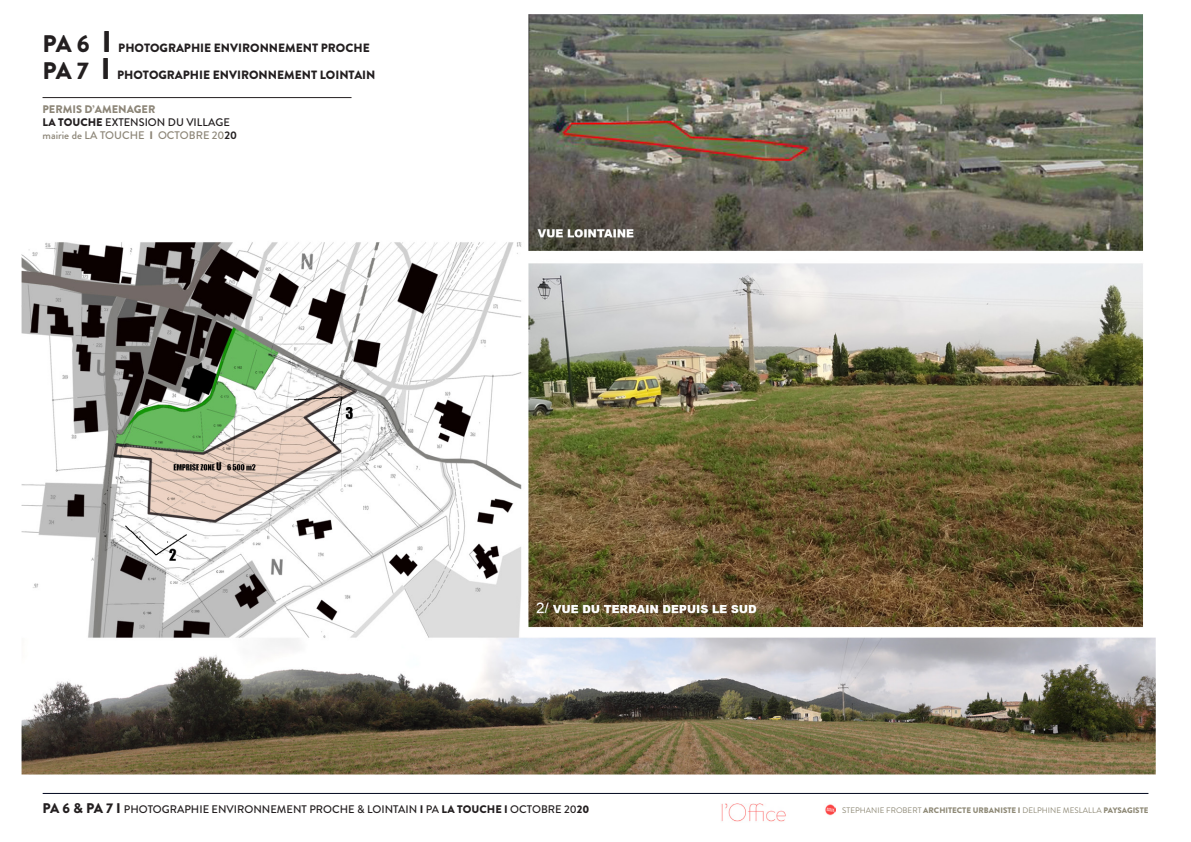
<style>
.page{position:relative;width:1191px;height:842px;background:#fff}
.page>*{position:absolute;margin:0;border:0;box-sizing:border-box;transform-origin:0 0}
.t1{font:900 24px "Brandon Grotesque";color:#231f20}
.t2{font:900 12px "Brandon Grotesque";color:#231f20}
.t3{font:500 11px "Brandon Grotesque";color:#231f20}
.t4{font:500 11px/13.2px "Brandon Grotesque";color:#8d8678}
.t5{font:8px "Brandon Grotesque";color:#8e8976}
.s1{font-size:30px}
.s2{font-weight:900}
.s3{font-weight:900;color:#231f20}
.s4{color:#231f20}
.s5{font-weight:700;color:#231f20}
.s6{font-weight:900;font-size:14px}
</style>
<div class="page">
<hr style="left:43px;top:793px;width:1105px;height:1px;background:#00071e">
<img style="left:721px;top:803px;width:114px;height:19px">
<img style="left:22px;top:14px;width:1133px;height:760px">
<p class="t1" style="left:43px;top:27px;width:71px">PA 6 <span class="s1">I</span></p>
<p class="t1" style="left:43px;top:54px;width:70px">PA 7 <span class="s1">I</span></p>
<p class="t2" style="left:118px;top:40px;width:253px">PHOTOGRAPHIE ENVIRONNEMENT PROCHE</p>
<p class="t2" style="left:117px;top:67px;width:260px">PHOTOGRAPHIE ENVIRONNEMENT LOINTAIN</p>
<p class="t4" style="left:43px;top:102px;width:196px"><span class="s2">PERMIS D’AMENAGER<br></span><span class="s3">LA TOUCHE</span> <span class="s4">EXTENSION DU VILLAGE </span>mairie de LA TOUCHE <span class="s2">I</span> OCTOBRE 20<span class="s5">20</span></p>
<p class="t3" style="left:43px;top:801px;width:548px"><span class="s6">PA 6 &amp; PA 7 I</span> PHOTOGRAPHIE ENVIRONNEMENT PROCHE &amp; LOINTAIN <span class="s2">I</span> PA <span class="s2">LA TOUCHE I</span> OCTOBRE 20<span class="s2">20</span></p>
<p class="t5" style="left:842px;top:805px;width:308px">STEPHANIE FROBERT <span class="s2">ARCHITECTE URBANISTE I</span> DELPHINE MESLALLA <span class="s2">PAYSAGISTE</span></p>
</div>
